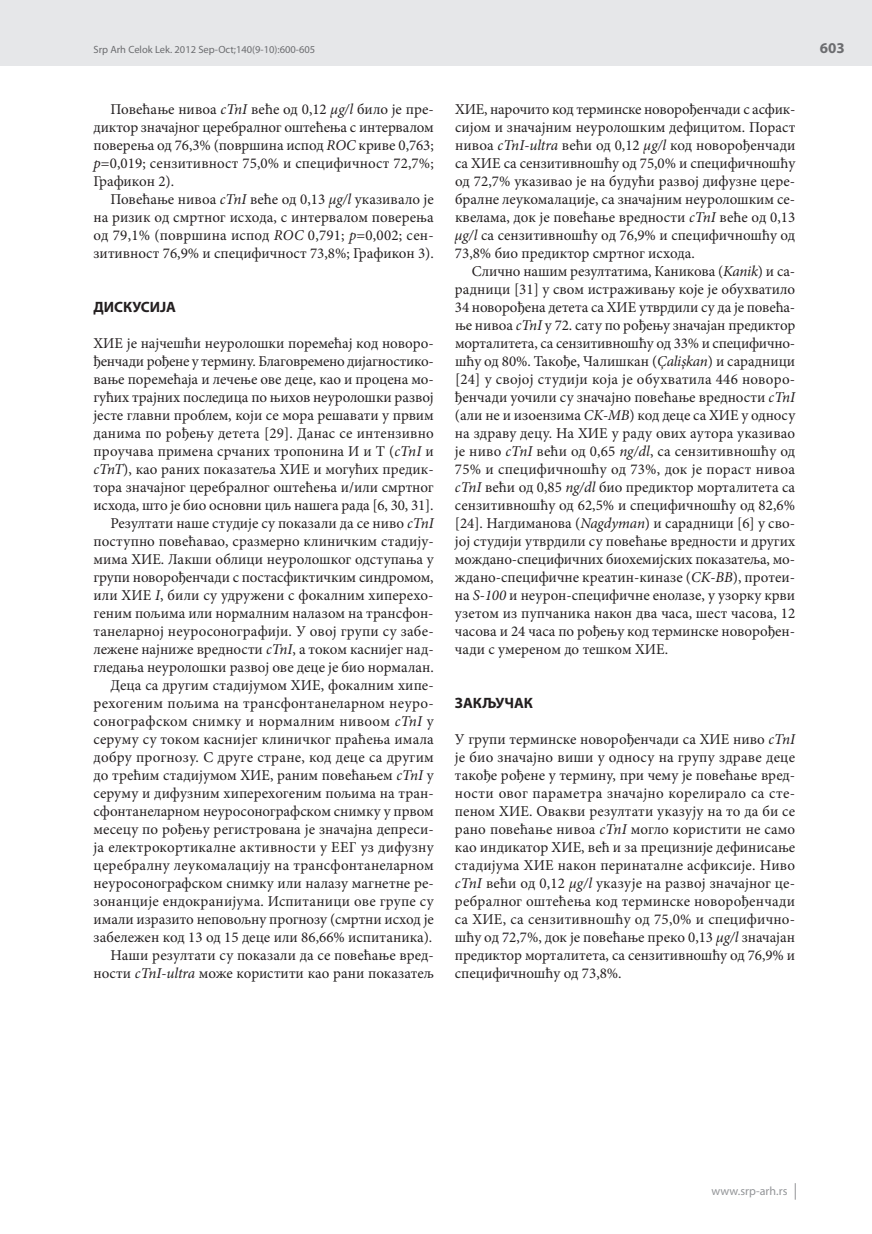
<style>
.page{position:relative;width:872px;height:1234px;background:#fff}
.page>*{position:absolute;margin:0;border:0;box-sizing:border-box;transform-origin:0 0}
.t1{font:15px/18px "Minion Pro";color:#231f20;text-align:justify}
.t2{font:700 15px "Myriad Pro";color:#231f20}
.t3{font:700 15px "Myriad Pro";color:#6c6d70}
.t4{font:12px "Myriad Pro";letter-spacing:.005em;color:#939598}
.t5{font:10.5px "Myriad Pro";color:#6c6d70}
.s1{font-style:italic}
</style>
<div class="page">
<div style="left:0;top:0;width:872px;height:66px;background:#e6e7e9"></div>
<svg style="left:795px;top:1183px;width:1px;height:16px"></svg>
<p class="t5" style="left:94px;top:43px;width:223px">Srp Arh Celok Lek. 2012 Sep-Oct;140(9-10):600-605</p>
<p class="t3" style="left:820px;top:38px;width:26px">603</p>
<p class="t1" style="left:93px;top:100px;width:342px;text-indent:17px">По-ве-ћа-ње ни-воа <span class="s1">cTnI</span> ве-ће од 0,12 <span class="s1">µg/l</span> било је пре&shy;дик-тор зна-чај-ног це-ре-брал-ног оште-ће-ња с ин-тер-ва-лом по-ве-ре-ња од 76,3% (по-вр-ши-на ис-под <span class="s1">ROC</span> криве 0,763; <span class="s1">p</span>=0,019; сен-зи-тив-ност 75,0% и спе-ци-фич-ност 72,7%; Гра-фи-кон 2).</p>
<p class="t1" style="left:93px;top:190px;width:342px;text-indent:17px">По-ве-ћа-ње ни-воа <span class="s1">cTnI</span> ве-ће од 0,13 <span class="s1">µg/l</span> ука-зи-ва-ло је на ри-зик од смрт-ног ис-хо-да, с ин-тер-ва-лом по-ве-ре-ња од 79,1% (по-вр-ши-на ис-под <span class="s1">ROC</span> 0,791; <span class="s1">p</span>=0,002; сен&shy;зи-тив-ност 76,9% и спе-ци-фич-ност 73,8%; Гра-фи-кон 3).</p>
<p class="t2" style="left:93px;top:297px;width:84px">ДИСКУСИЈА</p>
<p class="t1" style="left:93px;top:334px;width:342px;text-align:right">ХИЕ је нај-че-шћи не-у-ро-ло-шки по-ре-ме-ћај код но-во-ро&shy;ђен-ча-ди ро-ђе-не у тер-ми-ну. Бла-го-вре-ме-но ди-јаг-но-сти-ко&shy;ва-ње по-ре-ме-ћа-ја и ле-че-ње ове де-це, као и про-це-на мо&shy;гу-ћих трај-них по-сле-ди-ца по њи-хов не-у-ро-ло-шки раз-вој је-сте глав-ни про-блем, ко-ји се мо-ра ре-ша-ва-ти у пр-вим да-ни-ма по ро-ђе-њу де-те-та [29]. Да-нас се ин-тен-зив-но про-у-ча-ва при-ме-на ср-ча-них тро-по-ни-на И и Т (<span class="s1">cTnI</span> и <span class="s1">cTnT</span>), као ра-них по-ка-за-те-ља ХИЕ и мо-гу-ћих пре-дик&shy;то-ра зна-чај-ног це-ре-брал-ног оште-ће-ња и/или смрт-ног ис-хо-да, што је био основ-ни циљ на-ше-га ра-да [6, 30, 31].<br>Ре-зул-та-ти на-ше сту-ди-је су по-ка-за-ли да се ни-во <span class="s1">cTnI </span>по-ступ-но по-ве-ћа-вао, сра-змер-но кли-нич-ким ста-ди-ју&shy;ми-ма ХИЕ. Лак-ши об-ли-ци не-у-ро-ло-шког од-сту-па-ња у гру-пи но-во-ро-ђен-ча-ди с по-стас-фик-тич-ким син-дро-мом, или ХИЕ <span class="s1">I</span>, би-ли су удру-же-ни с фо-кал-ним хи-пе-ре-хо&shy;ге-ним по-љи-ма или нор-мал-ним на-ла-зом на тран-сфон&shy;та-не-лар-ној не-у-ро-со-но-гра-фи-ји. У овој гру-пи су за-бе&shy;ле-же-не нај-ни-же вред-но-сти <span class="s1">cTnI</span>, а то-ком ка-сни-јег над&shy;гле-да-ња не-у-ро-ло-шки раз-вој ове де-це је био нор-ма-лан.<br>Де-ца са дру-гим ста-ди-ју-мом ХИЕ, фо-кал-ним хи-пе&shy;ре-хо-ге-ним по-љи-ма на тран-сфон-та-не-лар-ном не-у-ро&shy;со-но-граф-ском сним-ку и нор-мал-ним ни-во-ом <span class="s1">cTnI</span> у се-ру-му су то-ком ка-сни-јег кли-нич-ког пра-ће-ња има-ла до-бру прог-но-зу. С дру-ге стра-не, код де-це са дру-гим до тре-ћим ста-ди-ју-мом ХИЕ, ра-ним по-ве-ћа-њем <span class="s1">cTnI</span> у се-ру-му и ди-фу-зним хи-пе-ре-хо-ге-ним по-љи-ма на тран&shy;сфон-та-не-лар-ном не-у-ро-со-но-граф-ском сним-ку у пр-вом ме-се-цу по рођењу ре-ги-стро-ва-на је зна-чај-на де-пре-си&shy;ја елек-тро-кор-ти-кал-не ак-тив-но-сти у ЕЕГ уз ди-фу-зну це-ре-брал-ну ле-у-ко-ма-ла-ци-ју на тран-сфон-та-не-лар-ном не-у-ро-со-но-граф-ском сним-ку или на-ла-зу маг-нет-не ре&shy;зо-нан-ци-је ен-до-кра-ни-ју-ма. Ис-пи-та-ни-ци ове гру-пе су има-ли из-ра-зи-то не-по-вољ-ну прог-но-зу (смрт-ни ис-ход је за-бе-ле-жен код 13 од 15 де-це или 86,66% ис-пи-та-ни-ка).<br>На-ши ре-зул-та-ти су по-ка-за-ли да се по-ве-ћа-ње вред&shy;но-сти <span class="s1">cTnI-ul-tra</span> мо-же ко-ри-сти-ти као ра-ни показатељ</p>
<p class="t1" style="left:455px;top:100px;width:342px">ХИЕ, на-ро-чи-то код тер-мин-ске но-во-ро-ђен-ча-ди с ас-фик&shy;си-јом и зна-чај-ним не-у-ро-ло-шким де-фи-ци-том. По-раст ни-воа <span class="s1">cTnI-ul-tra</span> ве-ћи од 0,12 <span class="s1">µg/l</span> код но-во-ро-ђен-ча-ди са ХИЕ са сен-зи-тив-но-шћу од 75,0% и спе-ци-фич-но-шћу од 72,7% ука-зи-вао је на бу-ду-ћи раз-вој ди-фу-зне це-ре&shy;брал-не ле-у-ко-ма-ла-ци-је, са зна-чај-ним не-у-ро-ло-шким се&shy;кве-ла-ма, док је по-ве-ћа-ње вред-но-сти <span class="s1">cTnI</span> ве-ће од 0,13 <span class="s1">µg/l</span> са сен-зи-тив-но-шћу од 76,9% и спе-ци-фич-но-шћу од 73,8% био пре-дик-тор смрт-ног ис-хо-да.</p>
<p class="t1" style="left:455px;top:262px;width:342px;text-indent:17px">Слич-но на-шим ре-зул-та-ти-ма, Ка-ни-ко-ва (<span class="s1">Ka-nik</span>) и са&shy;рад-ни-ци [31] у свом ис-тра-жи-ва-њу ко-је је об-у-хва-ти-ло 34 но-во-ро-ђе-на де-те-та са ХИЕ утвр-ди-ли су да је по-ве-ћа&shy;ње ни-воа <span class="s1">cTnI</span> у 72. са-ту по ро-ђе-њу зна-ча-јан пре-дик-тор мор-та-ли-те-та, са сен-зи-тив-но-шћу од 33% и спе-ци-фич-но&shy;шћу од 80%. Та-ко-ђе, Ча-ли-шкан (<span class="s1">Çalişkan</span>) и са-рад-ни-ци [24] у сво-јој сту-ди-ји ко-ја је об-у-хва-ти-ла 446 но-во-ро&shy;ђен-ча-ди уочи-ли су зна-чај-но по-ве-ћа-ње вред-но-сти <span class="s1">cTnI </span>(али не и изо-ен-зи-ма <span class="s1">CK-MB</span>) код де-це са ХИЕ у од-но-су на здра-ву де-цу. На ХИЕ у ра-ду ових ауто-ра ука-зи-вао је ни-во <span class="s1">cTnI</span> ве-ћи од 0,65 <span class="s1">ng/dl</span>, са сен-зи-тив-но-шћу од 75% и спе-ци-фич-но-шћу од 73%, док је по-раст ни-воа <span class="s1">cTnI</span> ве-ћи од 0,85 <span class="s1">ng/dl</span> био пре-дик-тор мор-та-ли-те-та са сен-зи-тив-но-шћу од 62,5% и спе-ци-фич-но-шћу од 82,6% [24]. Наг-ди-ма-но-ва (<span class="s1">Nagdyman</span>) и са-рад-ни-ци [6] у сво&shy;јој сту-ди-ји утвр-ди-ли су по-ве-ћа-ње вред-но-сти и дру-гих мо-жда-но-спе-ци-фич-них би-о-хе-миј-ских по-ка-за-те-ља, мо&shy;жда-но-спе-ци-фич-не кре-а-тин-ки-на-зе (<span class="s1">CK-BB</span>), про-те-и&shy;на <span class="s1">S-100</span> и не-у-рон-спе-ци-фич-не ено-ла-зе, у узор-ку кр-ви узе-том из пуп-ча-ни-ка на-кон два ча-са, шест ча-со-ва, 12 ча-со-ва и 24 ча-са по ро-ђе-њу код тер-мин-ске но-во-ро-ђен&shy;ча-ди с уме-ре-ном до те-шком ХИЕ.</p>
<p class="t2" style="left:455px;top:693px;width:80px">ЗАКЉУЧАК</p>
<p class="t1" style="left:455px;top:730px;width:342px">У гру-пи тер-мин-ске но-во-ро-ђен-ча-ди са ХИЕ ни-во <span class="s1">cTnI </span>је био зна-чај-но ви-ши у од-но-су на гру-пу здра-ве де-це та-ко-ђе ро-ђе-не у тер-ми-ну, при че-му је по-ве-ћа-ње вред&shy;но-сти овог па-ра-ме-тра зна-чај-но ко-ре-ли-ра-ло са сте&shy;пе-ном ХИЕ. Ова-кви ре-зул-та-ти ука-зу-ју на то да би се ра-но по-ве-ћа-ње ни-воа <span class="s1">cTnI</span> мо-гло ко-ри-сти-ти не са-мо као ин-ди-ка-тор ХИЕ, већ и за пре-ци-зни-је де-фи-ни-са-ње ста-ди-ју-ма ХИЕ на-кон пе-ри-на-тал-не ас-фик-си-је. Ни-во <span class="s1">cTnI</span> ве-ћи од 0,12 <span class="s1">µg/l</span> ука-зу-је на раз-вој зна-чај-ног це&shy;ре-брал-ног оште-ће-ња код тер-мин-ске но-во-ро-ђен-ча-ди са ХИЕ, са сен-зи-тив-но-шћу од 75,0% и спе-ци-фич-но&shy;шћу од 72,7%, док је по-ве-ћа-ње пре-ко 0,13 <span class="s1">µg/l</span> зна-ча-јан пре-дик-тор мор-та-ли-те-та, са сен-зи-тив-но-шћу од 76,9% и спе-ци-фич-но-шћу од 73,8%.</p>
<p class="t4" style="left:711px;top:1183px;width:77px">www.srp-arh.rs</p>
</div>
